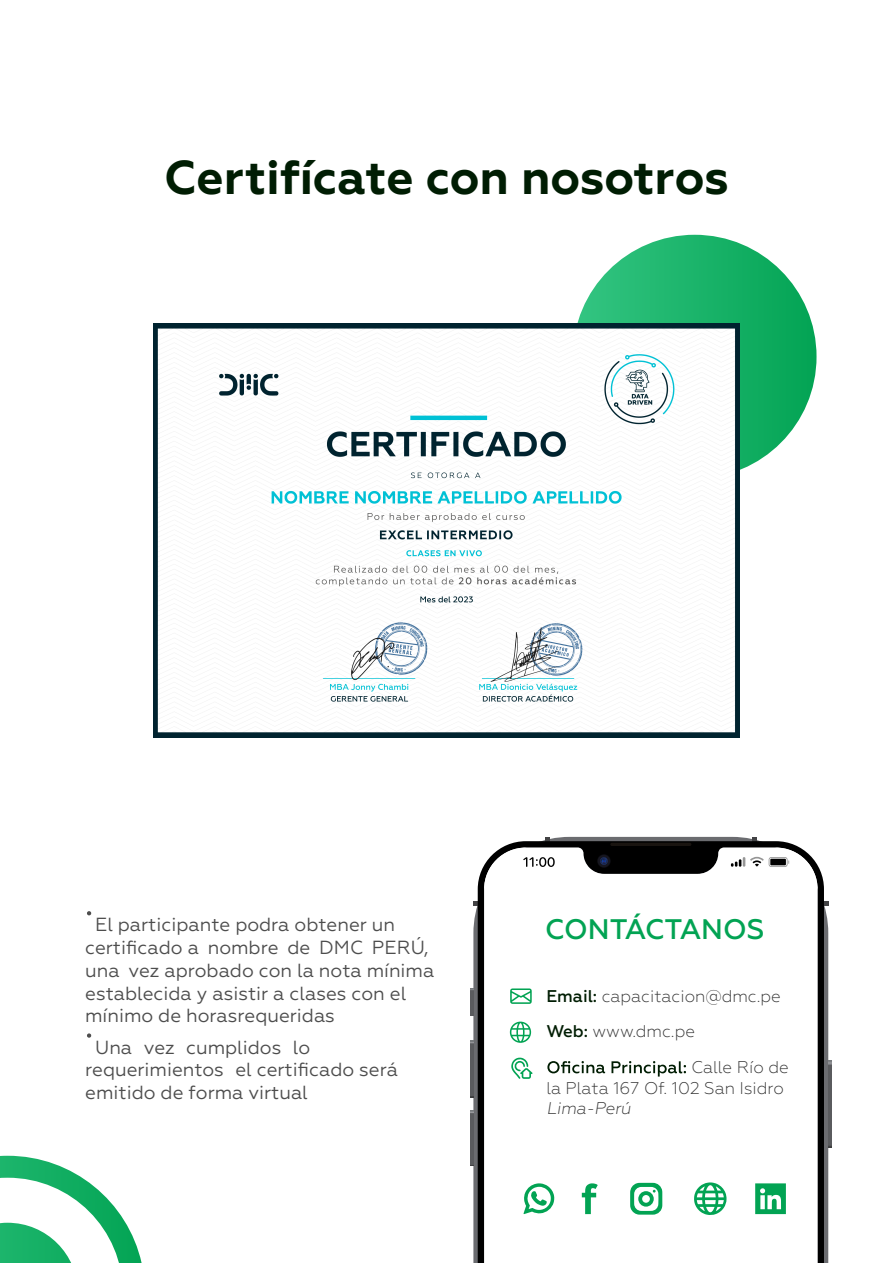
<style>
.page{position:relative;width:893px;height:1263px;background:#fff}
.page>*{position:absolute;margin:0;border:0;box-sizing:border-box;transform-origin:0 0}
.t1{font:700 47.55px "Geometria";color:#001d03}
.t2{font:500 28.2px "Geometria";color:#02a353}
.t3{font:19.05px/22.8px "Geometria";color:#4d4d4d}
.t4{font:300 16.95px "Geometria";color:#333}
.t5{font:italic 300 16.95px "Geometria";color:#333}
.s1{font-weight:500;color:#001d03}
</style>
<div class="page">
<svg style="left:0;top:1156px;width:142px;height:107px"></svg>
<svg style="left:473px;top:837px;width:355px;height:426px;fill:#6b6c70"></svg>
<svg style="left:545px;top:837px;width:4px;height:4px"></svg>
<svg style="left:752px;top:837px;width:5px;height:4px"></svg>
<svg style="left:473px;top:901px;width:5px;height:4px"></svg>
<svg style="left:824px;top:901px;width:4px;height:4px"></svg>
<hr style="left:470px;top:989px;width:3px;height:27px;background:#5a5b5e">
<svg style="left:470px;top:1041px;width:3px;height:56px"></svg>
<svg style="left:470px;top:1110px;width:3px;height:56px"></svg>
<svg style="left:828px;top:1060px;width:3px;height:87px"></svg>
<svg style="left:478px;top:841px;width:346px;height:422px;background:#1b1b1b"></svg>
<svg style="left:484px;top:847px;width:334px;height:416px"></svg>
<hr style="left:610px;top:843px;width:81px;height:3px;background:#191410;border-radius:2px">
<div style="left:596px;top:853px;width:15px;height:15px;background:#000;border-radius:50%"></div>
<div style="left:597px;top:854px;width:14px;height:14px;background:#0c0c11;border-radius:50%"></div>
<div style="left:598px;top:855px;width:12px;height:12px;background:#16161f;border-radius:50%"></div>
<svg style="left:600px;top:857px;width:8px;height:8px"></svg>
<svg style="left:731px;top:857px;width:58px;height:10px"></svg>
<svg style="left:523px;top:857px;width:32px;height:10px"></svg>
<svg style="left:547px;top:1061px;width:139px;height:15px"></svg>
<svg style="left:510px;top:988px;width:22px;height:16px"></svg>
<svg style="left:510px;top:1021px;width:21px;height:22px"></svg>
<svg style="left:511px;top:1056px;width:22px;height:23px"></svg>
<div style="left:573px;top:235px;width:243px;height:243px;background:linear-gradient(to right,#35c583,#02a253);border-radius:122px"></div>
<svg style="left:87px;top:911px;width:4px;height:4px"></svg>
<svg style="left:87px;top:1033px;width:4px;height:5px"></svg>
<svg style="left:582px;top:1183px;width:16px;height:31px"></svg>
<svg style="left:630px;top:1183px;width:32px;height:31px"></svg>
<svg style="left:694px;top:1182px;width:32px;height:33px"></svg>
<svg style="left:755px;top:1183px;width:31px;height:31px"></svg>
<svg style="left:523px;top:1183px;width:31px;height:31px"></svg>
<img style="left:154px;top:323px;width:585px;height:414px">
<h1 class="t1" style="left:164px;top:149px;width:566px">Certifícate con nosotros</h1>
<p class="t3" style="left:85px;top:913px;width:351px;text-indent:10px">El participante podra obtener un certificado a nombre de DMC PERÚ, una vez aprobado con la nota mínima establecida y asistir a clases con el mínimo de horasrequeridas</p>
<p class="t3" style="left:85px;top:1036px;width:314px;text-indent:10px">Una vez cumplidos lo requerimientos el certificado será emitido de forma virtual</p>
<h2 class="t2" style="left:545px;top:913px;width:221px">CONTÁCTANOS</h2>
<p class="t4" style="left:546px;top:986px;width:236px"><span class="s1">Email:</span> capacitacion@dmc.pe</p>
<p class="t4" style="left:546px;top:1021px;width:150px"><span class="s1">Web:</span> www.dmc.pe</p>
<p class="t4" style="left:691px;top:1057px;width:99px">Calle Río de</p>
<p class="t4" style="left:546px;top:1078px;width:239px">la Plata 167 Of. 102 San Isidro</p>
<p class="t5" style="left:546px;top:1098px;width:86px">Lima-Perú</p>
</div>
